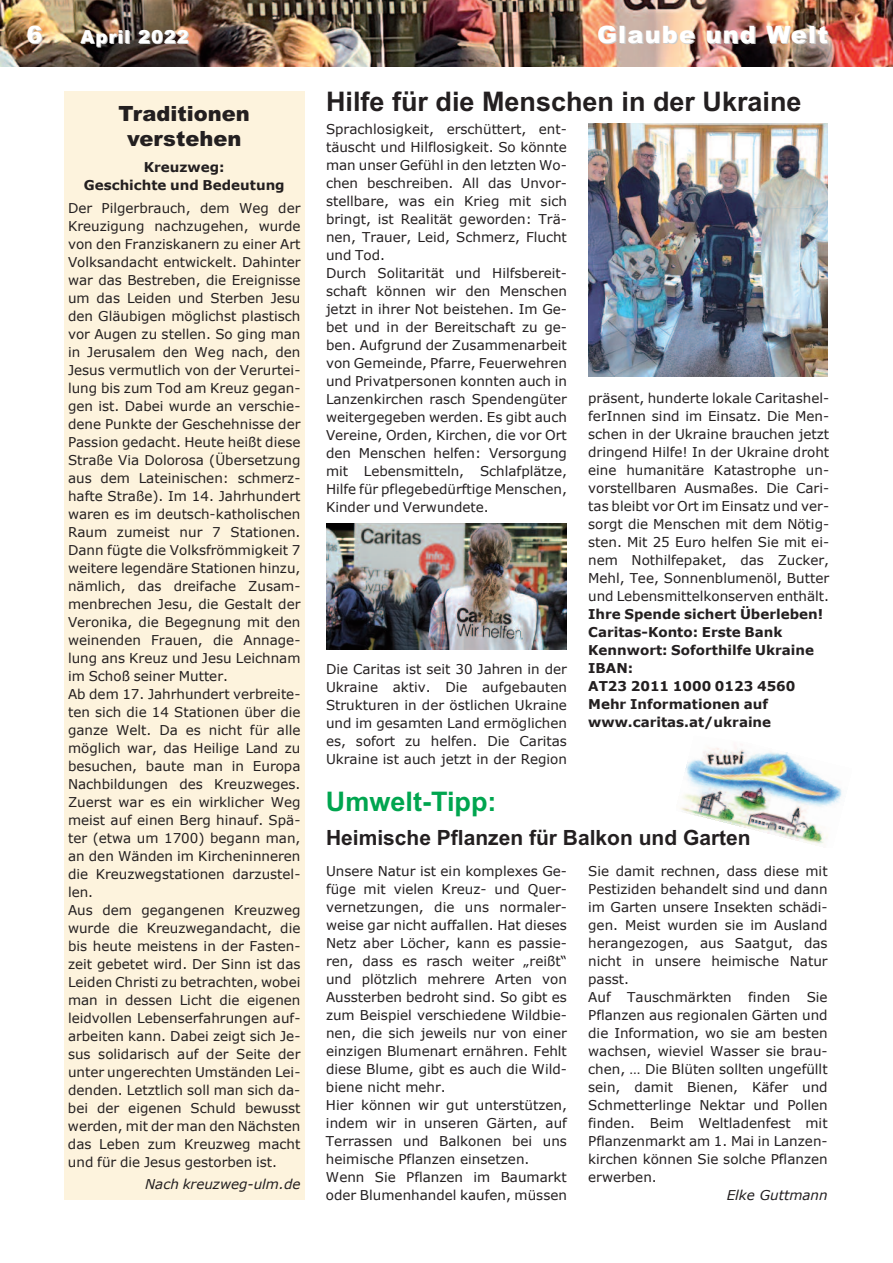
<style>
.page{position:relative;width:893px;height:1263px;background:#fff}
.page>*{position:absolute;margin:0;border:0;box-sizing:border-box;transform-origin:0 0}
.t1{font:700 27px "Arial";color:#231f20}
.t2{font:700 27px "Arial";color:#00a54f}
.t3{font:900 24px "Arial";letter-spacing:.05em;color:#fff}
.t4{font:700 21px "Arial";color:#231f20}
.t5{font:900 21px/25.2px "Arial";color:#231f20;text-align:center}
.t6{font:900 18px "Arial";letter-spacing:.05em;color:#fff}
.t7{font:13.5px/18px "Verdana";color:#231f20}
.t8{font:700 13.5px/18px "Verdana";color:#231f20}
.t9{font:italic 13.5px "Verdana";color:#231f20}
</style>
<div class="page">
<img style="left:0;top:0;width:893px;height:66px">
<img style="left:680px;top:747px;width:162px;height:99px">
<div style="left:64px;top:91px;width:241px;height:1108px;background:#fdf3dd"></div>
<img style="left:588px;top:123px;width:240px;height:254px">
<img style="left:326px;top:523px;width:241px;height:127px">
<h2 class="t3" style="left:26px;top:20px;width:18px">6</h2>
<h3 class="t6" style="left:80px;top:26px;width:110px">April 2022</h3>
<h2 class="t3" style="left:597px;top:20px;width:232px">Glaube und Welt</h2>
<h3 class="t5" style="left:119px;top:101px;width:133px">Traditionen verstehen</h3>
<p class="t8" style="left:84px;top:158px;width:202px;text-align:center">Kreuzweg:<br>Geschichte und Bedeutung</p>
<p class="t7" style="left:68px;top:198px;width:234px">Der Pilgerbrauch, dem Weg der<br>Kreuzigung nachzugehen, wurde von den Franziskanern zu einer Art<br>Volksandacht entwickelt. Dahinter war das Bestreben, die Ereignisse um das Leiden und Sterben Jesu den Gläubigen möglichst plastisch vor Augen zu stellen. So ging man in Jerusalem den Weg nach, den<br>Jesus vermutlich von der Verurtei&shy;lung bis zum Tod am Kreuz gegan&shy;gen ist. Dabei wurde an verschie&shy;dene Punkte der Geschehnisse der<br>Passion gedacht. Heute heißt diese<br>Straße Via Dolorosa (Übersetzung aus dem Lateinischen: schmerz&shy;hafte Straße). Im 14. Jahrhundert waren es im deutsch-katholischen<br>Raum zumeist nur 7 Stationen.<br>Dann fügte die Volksfrömmigkeit 7 weitere legendäre Stationen hinzu, nämlich, das dreifache Zusam&shy;menbrechen Jesu, die Gestalt der<br>Veronika, die Begegnung mit den weinenden Frauen, die Annage&shy;lung ans Kreuz und Jesu Leichnam im Schoß seiner Mutter.<br>Ab dem 17. Jahrhundert verbreite&shy;ten sich die 14 Stationen über die ganze Welt. Da es nicht für alle möglich war, das Heilige Land zu besuchen, baute man in Europa<br>Nachbildungen des Kreuzweges.<br>Zuerst war es ein wirklicher Weg meist auf einen Berg hinauf. Spä&shy;ter (etwa um 1700) begann man, an den Wänden im Kircheninneren die Kreuzwegstationen darzustel&shy;len.<br>Aus dem gegangenen Kreuzweg wurde die Kreuzwegandacht, die bis heute meistens in der Fasten&shy;zeit gebetet wird. Der Sinn ist das<br>Leiden Christi zu betrachten, wobei man in dessen Licht die eigenen leidvollen Lebenserfahrungen auf&shy;arbeiten kann. Dabei zeigt sich Je&shy;sus solidarisch auf der Seite der unter ungerechten Umständen Lei&shy;denden. Letztlich soll man sich da&shy;bei der eigenen Schuld bewusst werden, mit der man den Nächsten das Leben zum Kreuzweg macht und für die Jesus gestorben ist.</p>
<p class="t9" style="left:145px;top:1175px;width:157px">Nach kreuzweg-ulm.de</p>
<h1 class="t1" style="left:326px;top:86px;width:477px">Hilfe für die Menschen in der Ukraine</h1>
<p class="t7" style="left:326px;top:119px;width:242px">Sprachlosigkeit, erschüttert, ent&shy;täuscht und Hilflosigkeit. So könnte man unser Gefühl in den letzten Wo&shy;chen beschreiben. All das Unvor&shy;stellbare, was ein Krieg mit sich bringt, ist Realität geworden: Trä&shy;nen, Trauer, Leid, Schmerz, Flucht und Tod.<br>Durch Solitarität und Hilfsbereit&shy;schaft können wir den Menschen jetzt in ihrer Not beistehen. Im Ge&shy;bet und in der Bereitschaft zu ge&shy;ben. Aufgrund der Zusammenarbeit von Gemeinde, Pfarre, Feuerwehren und Privatpersonen konnten auch in Lanzenkirchen rasch Spendengüter weitergegeben werden. Es gibt auch Vereine, Orden, Kirchen, die vor Ort den Menschen helfen: Versorgung mit Lebensmitteln, Schlafplätze, Hilfe für pflegebedürftige Menschen, Kinder und Verwundete.</p>
<p class="t7" style="left:326px;top:659px;width:242px;text-align:justify">Die Caritas ist seit 30 Jahren in der Ukraine aktiv. Die aufgebauten Strukturen in der östlichen Ukraine und im gesamten Land ermöglichen es, sofort zu helfen. Die Caritas Ukraine ist auch jetzt in der Region</p>
<h1 class="t2" style="left:326px;top:786px;width:172px">Umwelt-Tipp:</h1>
<p class="t7" style="left:588px;top:389px;width:242px;text-align:justify">präsent, hunderte lokale Caritashel&shy;ferInnen sind im Einsatz. Die Men&shy;schen in der Ukraine brauchen jetzt dringend Hilfe! In der Ukraine droht eine humanitäre Katastrophe un&shy;vorstellbaren Ausmaßes. Die Cari&shy;tas bleibt vor Ort im Einsatz und ver&shy;sorgt die Menschen mit dem Nötig&shy;sten. Mit 25 Euro helfen Sie mit ei&shy;nem Nothilfepaket, das Zucker, Mehl, Tee, Sonnenblumenöl, Butter und Lebensmittelkonserven enthält.</p>
<p class="t8" style="left:588px;top:605px;width:236px">Ihre Spende sichert Überleben!<br>Caritas-Konto: Erste Bank<br>Kennwort: Soforthilfe Ukraine<br>IBAN:<br>AT23 2011 1000 0123 4560<br>Mehr Informationen auf www.caritas.at/ukraine</p>
<h3 class="t4" style="left:326px;top:825px;width:426px">Heimische Pflanzen für Balkon und Garten</h3>
<p class="t7" style="left:326px;top:861px;width:242px">Unsere Natur ist ein komplexes Ge&shy;füge mit vielen Kreuz- und Quer&shy;vernetzungen, die uns normaler&shy;weise gar nicht auffallen. Hat dieses<br>Netz aber Löcher, kann es passie&shy;ren, dass es rasch weiter „reißt“ und plötzlich mehrere Arten von<br>Aussterben bedroht sind. So gibt es zum Beispiel verschiedene Wildbie&shy;nen, die sich jeweils nur von einer einzigen Blumenart ernähren. Fehlt diese Blume, gibt es auch die Wild&shy;biene nicht mehr.<br>Hier können wir gut unterstützen, indem wir in unseren Gärten, auf<br>Terrassen und Balkonen bei uns heimische Pflanzen einsetzen.<br>Wenn Sie Pflanzen im Baumarkt oder Blumenhandel kaufen, müssen</p>
<p class="t7" style="left:588px;top:861px;width:241px">Sie damit rechnen, dass diese mit<br>Pestiziden behandelt sind und dann im Garten unsere Insekten schädi&shy;gen. Meist wurden sie im Ausland herangezogen, aus Saatgut, das nicht in unsere heimische Natur passt.<br>Auf Tauschmärkten finden Sie<br>Pflanzen aus regionalen Gärten und die Information, wo sie am besten wachsen, wieviel Wasser sie brau&shy;chen, … Die Blüten sollten ungefüllt sein, damit Bienen, Käfer und<br>Schmetterlinge Nektar und Pollen finden. Beim Weltladenfest mit<br>Pflanzenmarkt am 1. Mai in Lanzen&shy;kirchen können Sie solche Pflanzen erwerben.</p>
<p class="t9" style="left:727px;top:1186px;width:102px">Elke Guttmann</p>
</div>
